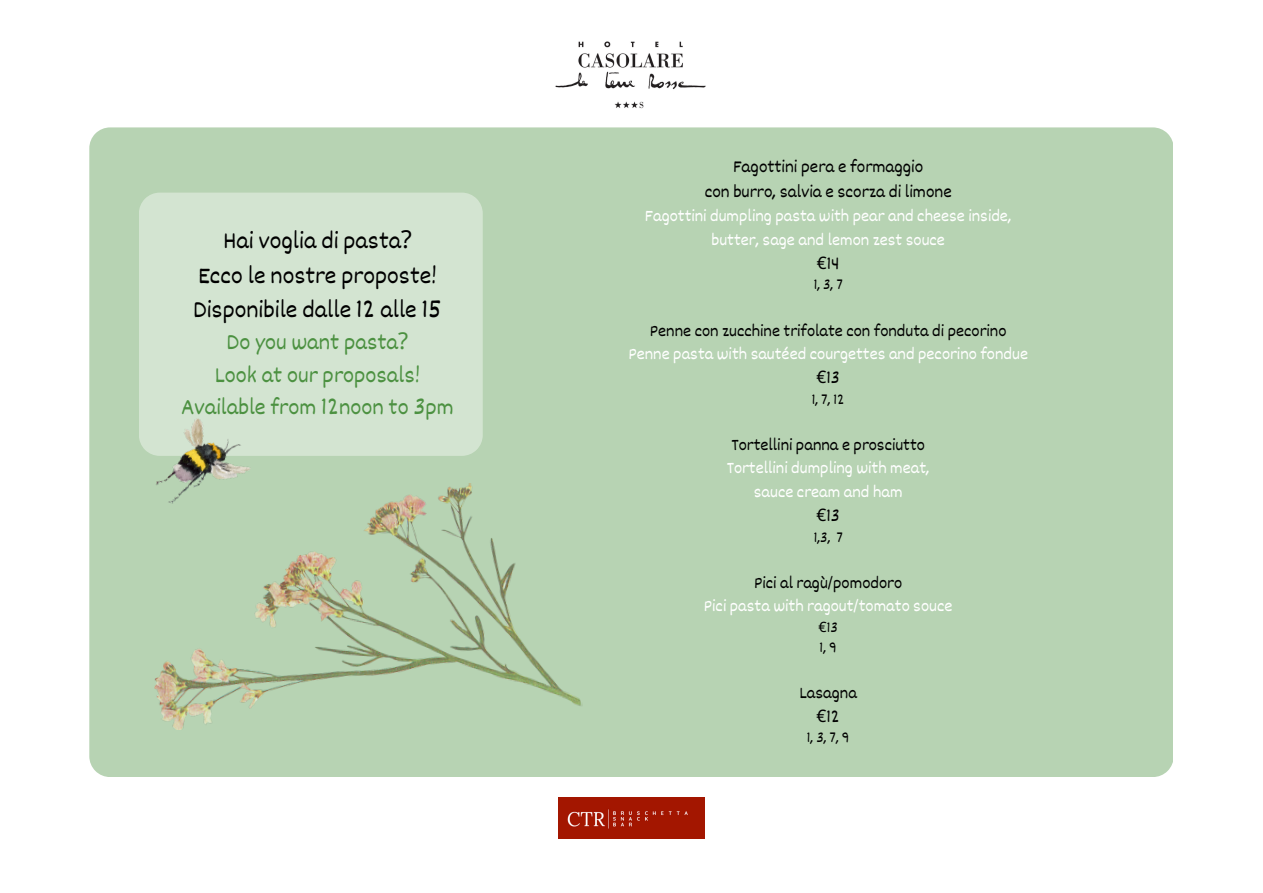
<style>
.page{position:relative;width:1263px;height:893px;background:#fff}
.page>*{position:absolute;margin:0;border:0;box-sizing:border-box;transform-origin:0 0}
.t1{font:24.75px/34.3px "Dekko";color:#000;text-align:center}
.t2{font:23.25px/32.1px "Dekko";color:#4c9141;text-align:center}
.t3{font:18px "Dekko";color:#000}
.t4{font:17.25px "Dekko";color:#fff}
.t5{font:17.25px "Dekko";color:#000}
.t6{font:14.25px "Dekko";color:#000}
.s1{font-family:"Noto Sans"}
</style>
<div class="page">
<img style="left:555px;top:41px;width:151px;height:68px">
<img style="left:558px;top:798px;width:146px;height:40px">
<div style="left:89px;top:127px;width:1084px;height:650px;background:#b7d3b3"></div>
<div style="left:139px;top:193px;width:343px;height:263px;background:#d3e4d1"></div>
<img style="left:152px;top:464px;width:444px;height:291px">
<img style="left:152px;top:412px;width:108px;height:110px">
<p class="t1" style="left:193px;top:222px;width:250px">Hai voglia di pasta<span class="s1">?<br></span>Ecco le nostre proposte!<br>Disponibile dalle 12 alle 15</p>
<p class="t2" style="left:181px;top:325px;width:274px">Do you want pasta<span class="s1">?<br></span>Look at our proposals!<br>Available from 12noon to 3pm</p>
<p class="t3" style="left:733px;top:156px;width:192px">Fagottini pera e formaggio</p>
<p class="t3" style="left:705px;top:180px;width:249px">con burro, salvia e scorza di limone</p>
<p class="t4" style="left:645px;top:205px;width:368px">Fagottini dumpling pasta with pear and cheese inside,</p>
<p class="t4" style="left:711px;top:229px;width:235px">butter, sage and lemon zest souce</p>
<p class="t5" style="left:817px;top:252px;width:24px"><span class="s1">€</span>14</p>
<p class="t6" style="left:814px;top:276px;width:31px">1,3,7</p>
<p class="t5" style="left:650px;top:319px;width:358px">Penne con zucchine trifolate con fonduta di pecorino</p>
<p class="t4" style="left:628px;top:343px;width:401px">Penne pasta with sautéed courgettes and pecorino fondue</p>
<p class="t5" style="left:816px;top:367px;width:25px"><span class="s1">€</span>13</p>
<p class="t6" style="left:812px;top:390px;width:34px">1, 7, 12</p>
<p class="t5" style="left:731px;top:434px;width:195px">Tortellini panna e prosciutto</p>
<p class="t4" style="left:727px;top:457px;width:205px">Tortellini dumpling with meat,</p>
<p class="t4" style="left:754px;top:481px;width:150px">sauce cream and ham</p>
<p class="t5" style="left:816px;top:504px;width:25px"><span class="s1">€</span>13</p>
<p class="t6" style="left:814px;top:528px;width:31px">1,3, 7</p>
<p class="t5" style="left:754px;top:571px;width:149px">Pici al ragù/pomodoro</p>
<p class="t4" style="left:704px;top:595px;width:250px">Pici pasta with ragout/tomato souce</p>
<p class="t6" style="left:818px;top:619px;width:21px"><span class="s1">€</span>13</p>
<p class="t6" style="left:820px;top:638px;width:19px">1,9</p>
<p class="t5" style="left:799px;top:682px;width:59px">Lasagna</p>
<p class="t5" style="left:816px;top:705px;width:25px"><span class="s1">€</span>12</p>
<h1 class="t6" style="left:807px;top:729px;width:44px">1,3,7,9</h1>
</div>
